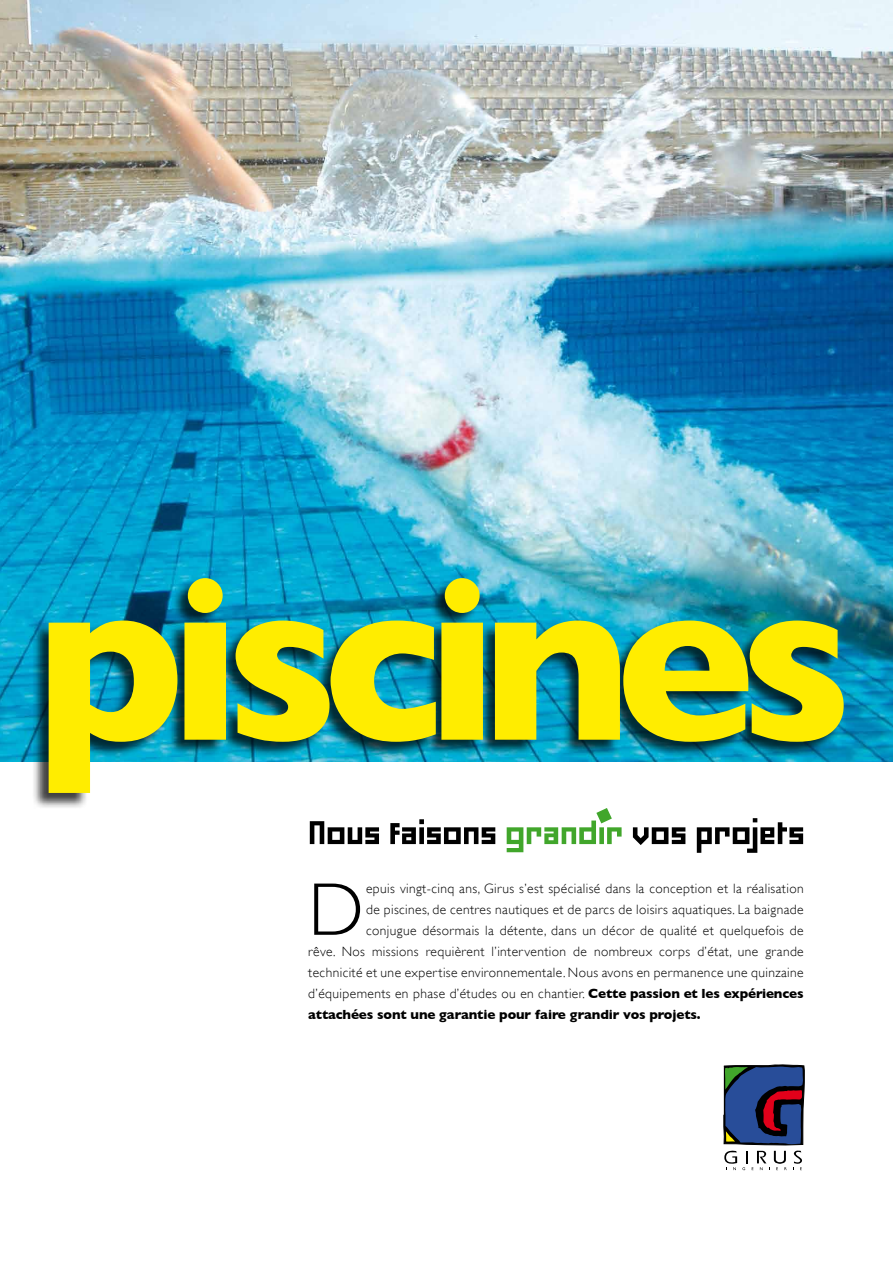
<style>
.page{position:relative;width:893px;height:1263px;background:#fff}
.page>*{position:absolute;margin:0;border:0;box-sizing:border-box;transform-origin:0 0}
.t1{font:700 235.5px "Gill Sans";color:#ffed00}
.t2{font:300 75px "Gill Sans";color:#000}
.t3{font:300 13.5px "Gill Sans";letter-spacing:.03em;color:#000}
.t4{font:700 13.5px "Gill Sans";letter-spacing:-.01em;color:#000}
.s1{font-weight:700}
</style>
<div class="page">
<img style="left:0;top:0;width:893px;height:761px">
<div style="left:32px;top:579px;width:812px;height:231px;background:#000;opacity:.75"></div>
<svg style="left:633px;top:818px;width:170px;height:35px"></svg>
<svg style="left:507px;top:808px;width:115px;height:44px"></svg>
<svg style="left:310px;top:819px;width:185px;height:25px"></svg>
<svg style="left:723px;top:1064px;width:82px;height:106px"></svg>
<h1 class="t1" style="left:36px;top:522px;width:819px">piscines</h1>
<h2 class="t2" style="left:308px;top:867px;width:57px">D</h2>
<p class="t3" style="left:366px;top:880px;width:439px">epuis vingt-cinq ans, Girus s’est spécialisé dans la conception et la réalisation</p>
<p class="t3" style="left:366px;top:901px;width:439px">de piscines, de centres nautiques et de parcs de loisirs aquatiques. La baignade</p>
<p class="t3" style="left:366px;top:922px;width:439px">conjugue désormais la détente, dans un décor de qualité et quelquefois de</p>
<p class="t3" style="left:308px;top:943px;width:497px">rêve. Nos missions requièrent l’intervention de nombreux corps d’état, une grande</p>
<p class="t3" style="left:308px;top:964px;width:497px">technicité et une expertise environnementale. Nous avons en permanence une quinzaine</p>
<p class="t3" style="left:308px;top:985px;width:497px">d’équipements en phase d’études ou en chantier. <span class="s1">Cette passion et les expériences</span></p>
<p class="t4" style="left:308px;top:1006px;width:394px">attachées sont une garantie pour faire grandir vos projets.</p>
</div>
